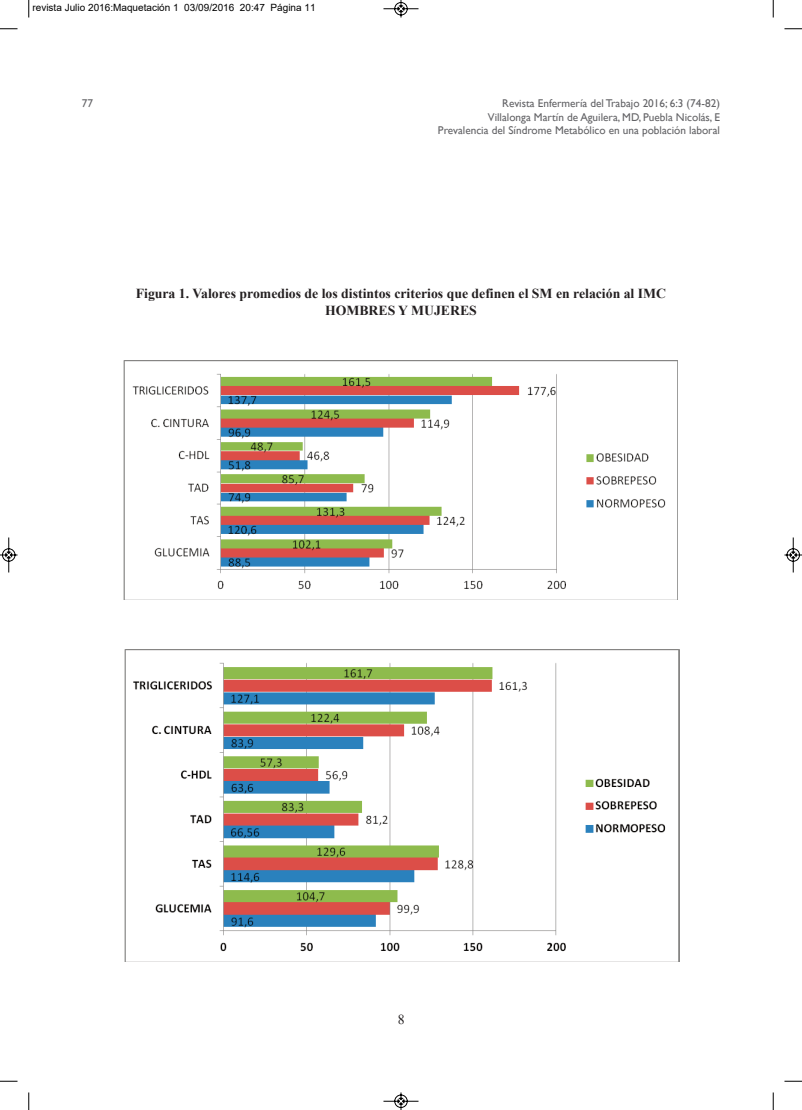
<style>
.page{position:relative;width:802px;height:1110px;background:#fff}
.page>*{position:absolute;margin:0;border:0;box-sizing:border-box;transform-origin:0 0}
.t1{font:700 13.75px/16.5px "Times New Roman";color:#231f20;text-align:center}
.t2{font:13.75px "Times New Roman";color:#231f20}
.t3{font:11.25px/13.5px "Gill Sans";color:#636366;text-align:right}
.t4{font:10px "Arial";color:#000}
</style>
<div class="page">
<img style="left:123px;top:361px;width:555px;height:239px">
<img style="left:124px;top:650px;width:555px;height:312px">
<svg style="left:28px;top:0;width:2px;height:18px"></svg>
<svg style="left:0;top:28px;width:18px;height:2px"></svg>
<svg style="left:773px;top:0;width:1px;height:18px"></svg>
<svg style="left:784px;top:28px;width:18px;height:2px"></svg>
<svg style="left:28px;top:1092px;width:2px;height:18px"></svg>
<svg style="left:0;top:1081px;width:18px;height:1px"></svg>
<svg style="left:773px;top:1092px;width:1px;height:18px"></svg>
<svg style="left:784px;top:1081px;width:18px;height:1px"></svg>
<svg style="left:383px;top:0;width:36px;height:18px"></svg>
<svg style="left:383px;top:1092px;width:36px;height:18px"></svg>
<svg style="left:0;top:537px;width:18px;height:36px"></svg>
<svg style="left:784px;top:537px;width:18px;height:36px"></svg>
<p class="t4" style="left:32px;top:2px;width:284px">revista Julio 2016:Maquetación 1 03/09/2016 20:47 Página 11</p>
<p class="t3" style="left:82px;top:97px;width:13px">77</p>
<p class="t3" style="left:438px;top:97px;width:283px">Revista Enfermería del Trabajo 2016; 6:3 (74-82)<br>Villalonga Martín de Aguilera, MD, Puebla Nicolás, E<br>Prevalencia del Síndrome Metabólico en una población laboral</p>
<p class="t1" style="left:136px;top:285px;width:532px">Figura 1. Valores promedios de los distintos criterios que definen el SM en relación al IMC<br>HOMBRES Y MUJERES</p>
<p class="t2" style="left:398px;top:1012px;width:8px">8</p>
</div>
